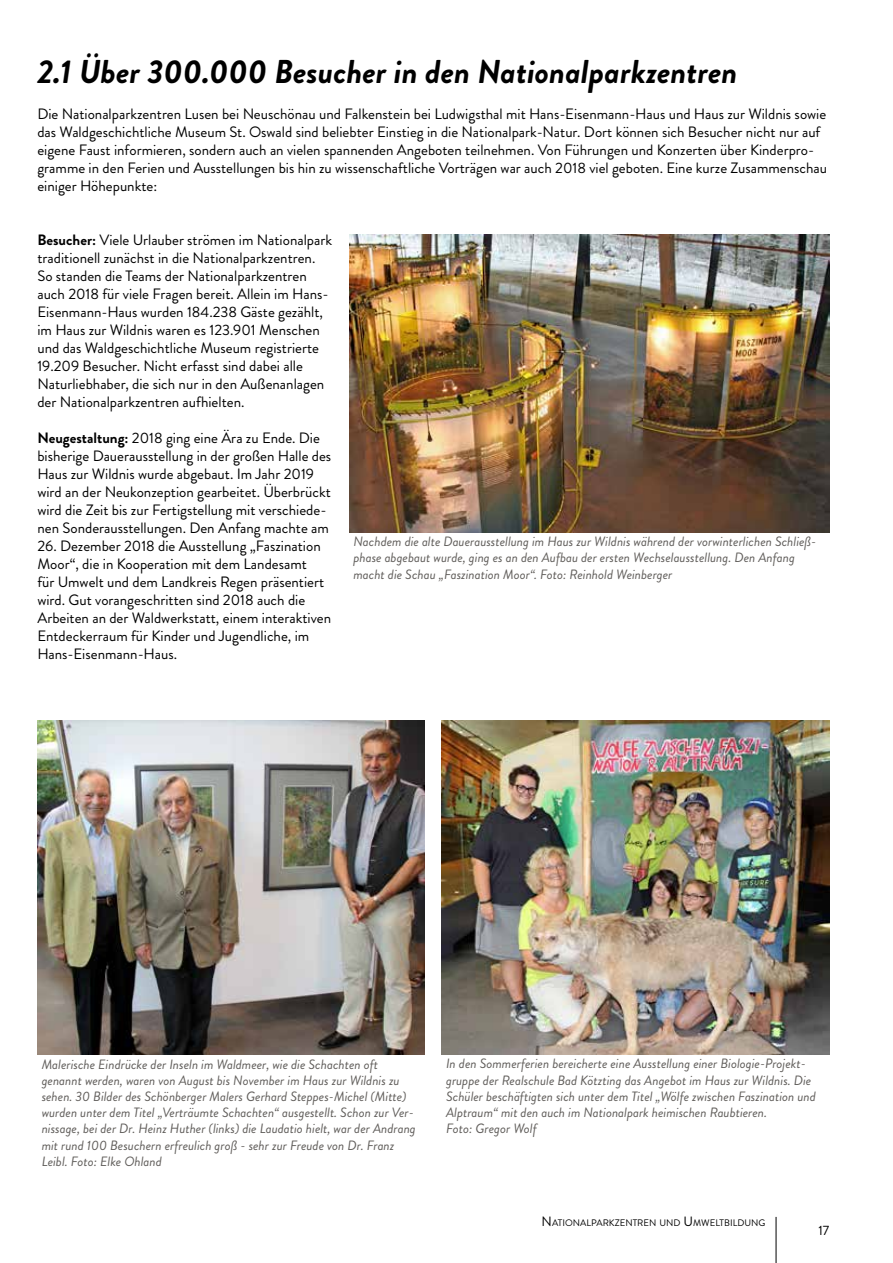
<style>
.page{position:relative;width:893px;height:1263px;background:#fff}
.page>*{position:absolute;margin:0;border:0;box-sizing:border-box;transform-origin:0 0}
.t1{font:italic 700 33px "Brandon Grotesque";color:#000}
.t2{font:15px/18px "Brandon Grotesque";color:#000}
.t3{font:italic 13.5px/16.2px "Brandon Grotesque";color:#605d5a}
.t4{font:13.5px "Brandon Grotesque";color:#000}
.t5{font:9.45px "Brandon Grotesque";color:#000}
.s1{font-weight:700}
.s2{font-size:13.5px}
</style>
<div class="page">
<hr style="left:776px;top:1217px;width:1px;height:46px;background:#000">
<img style="left:349px;top:234px;width:480px;height:299px">
<img style="left:37px;top:720px;width:388px;height:335px">
<img style="left:442px;top:720px;width:387px;height:335px">
<h2 class="t1" style="left:37px;top:48px;width:701px">2.1 Über 300.000 Besucher in den Nationalparkzentren</h2>
<p class="t2" style="left:37px;top:105px;width:791px">Die Nationalparkzentren Lusen bei Neuschönau und Falkenstein bei Ludwigsthal mit Hans-Eisenmann-Haus und Haus zur Wildnis sowie das Waldgeschichtliche Museum St. Oswald sind beliebter Einstieg in die Nationalpark-Natur. Dort können sich Besucher nicht nur auf eigene Faust informieren, sondern auch an vielen spannenden Angeboten teilnehmen. Von Führungen und Konzerten über Kinderpro&shy;gramme in den Ferien und Ausstellungen bis hin zu wissenschaftliche Vorträgen war auch 2018 viel geboten. Eine kurze Zusammenschau einiger Höhepunkte:</p>
<p class="t2" style="left:37px;top:231px;width:296px"><span class="s1">Besucher:</span> Viele Urlauber strömen im Nationalpark traditionell zunächst in die Nationalparkzentren.<br>So standen die Teams der Nationalparkzentren auch 2018 für viele Fragen bereit. Allein im Hans-Eisenmann-Haus wurden 184.238 Gäste gezählt, im Haus zur Wildnis waren es 123.901 Menschen und das Waldgeschichtliche Museum registrierte</p>
<p class="t2" style="left:37px;top:357px;width:288px">19.209 Besucher. Nicht erfasst sind dabei alle<br>Naturliebhaber, die sich nur in den Außenanlagen der Nationalparkzentren aufhielten.</p>
<p class="t2" style="left:37px;top:429px;width:295px"><span class="s1">Neugestaltung:</span> 2018 ging eine Ära zu Ende. Die bisherige Dauerausstellung in der großen Halle des Haus zur Wildnis wurde abgebaut. Im Jahr 2019 wird an der Neukonzeption gearbeitet. Überbrückt wird die Zeit bis zur Fertigstellung mit verschiede&shy;nen Sonderausstellungen. Den Anfang machte am</p>
<p class="t2" style="left:37px;top:537px;width:295px">26. Dezember 2018 die Ausstellung „Faszination Moor“, die in Kooperation mit dem Landesamt<br>für Umwelt und dem Landkreis Regen präsentiert wird. Gut vorangeschritten sind 2018 auch die Arbeiten an der Waldwerkstatt, einem interaktiven Entdeckerraum für Kinder und Jugendliche, im Hans-Eisenmann-Haus.</p>
<p class="t3" style="left:353px;top:534px;width:465px">Nachdem die alte Dauerausstellung im Haus zur Wildnis während der vorwinterlichen Schließ&shy;phase abgebaut wurde, ging es an den Aufbau der ersten Wechselausstellung. Den Anfang macht die Schau „Faszination Moor“. Foto: Reinhold Weinberger</p>
<p class="t3" style="left:42px;top:1056px;width:376px">Malerische Eindrücke der Inseln im Waldmeer, wie die Schachten oft genannt werden, waren von August bis November im Haus zur Wildnis zu sehen. 30 Bilder des Schönberger Malers Gerhard Steppes-Michel (Mitte) wurden unter dem Titel „Verträumte Schachten“ ausgestellt. Schon zur Ver&shy;nissage, bei der Dr. Heinz Huther (links) die Laudatio hielt, war der Andrang mit rund 100 Besuchern erfreulich groß - sehr zur Freude von Dr. Franz Leibl. Foto: Elke Ohland</p>
<p class="t3" style="left:446px;top:1056px;width:371px">In den Sommerferien bereicherte eine Ausstellung einer Biologie-Projekt&shy;gruppe der Realschule Bad Kötzting das Angebot im Haus zur Wildnis. Die Schüler beschäftigten sich unter dem Titel „Wölfe zwischen Faszination und Alptraum“ mit den auch im Nationalpark heimischen Raubtieren.<br>Foto: Gregor Wolf</p>
<p class="t5" style="left:542px;top:1216px;width:225px"><span class="s2">N</span>ATIONALPARKZENTREN UND <span class="s2">U</span>MWELTBILDUNG</p>
<p class="t4" style="left:818px;top:1221px;width:12px">17</p>
</div>
